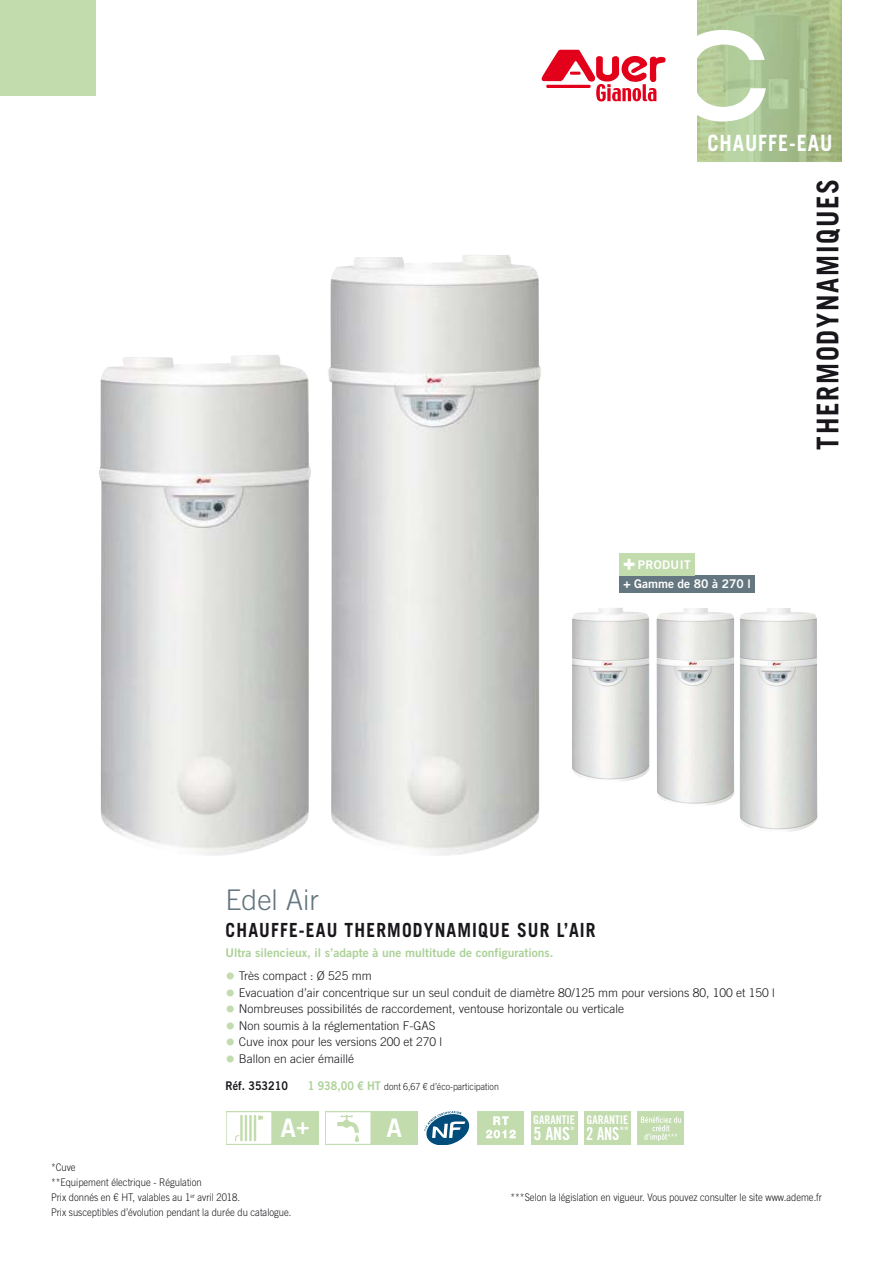
<style>
.page{position:relative;width:893px;height:1263px;background:#fff}
.page>*{position:absolute;margin:0;border:0;box-sizing:border-box;transform-origin:0 0}
.t1{font:700 30px "Trade Gothic LT Std";letter-spacing:.065em;color:#1a171c;scale:.9 1}
.t2{font:300 28.5px "Trade Gothic LT Std";color:#64767f}
.t3{font:25.5px "Trade Gothic LT Std Bd 2";color:#fff}
.t4{font:700 22.5px "Trade Gothic LT Std";letter-spacing:.045em;color:#fff;scale:.9 1}
.t5{font:700 19.5px "Trade Gothic LT Std";letter-spacing:.065em;color:#1a171c;scale:.9 1}
.t6{font:18px "Trade Gothic LT Std Bd Cn 20";color:#fff}
.t7{font:18px "Trade Gothic LT Std Bd Cn 20";color:#fff;scale:.9 1}
.t8{font:300 12px "Trade Gothic LT Std";color:#1a171c}
.t9{font:12px "Trade Gothic LT Std Bd 2";color:#abd197}
.t10{font:12px "Trade Gothic LT Std Bd Cn 20";color:#fff}
.t11{font:12px "Trade Gothic LT Std Bd 2";color:#fff}
.t12{font:12px "Trade Gothic LT Std Bd 2";color:#1a171c;scale:.9 1}
.t13{font:12px "Trade Gothic LT Std Bd 2";letter-spacing:.03em;color:#fff}
.t14{font:300 10.5px/15px "Trade Gothic LT Std";color:#1a171c;scale:.9 1}
.t15{font:10.5px "Trade Gothic LT Std Bd Cn 20";color:#fff}
.t16{font:300 9.75px "Trade Gothic LT Std";color:#1a171c;scale:.9 1}
.s1{font-family:"Trade Gothic LT Std";font-weight:700}
.s2{font-size:19.5px;color:#c2dcae}
.s3{font-family:"Trade Gothic LT Std Bd 2";font-weight:400;font-size:12px;color:#abd197}
.s4{font-size:22.5px}
</style>
<div class="page">
<img style="left:99px;top:255px;width:442px;height:601px">
<img style="left:572px;top:608px;width:246px;height:224px">
<svg style="left:697px;top:0;width:145px;height:162px;background:#b3c99b"></svg>
<div style="left:619px;top:575px;width:136px;height:17px;background:#64767f"></div>
<div style="left:619px;top:553px;width:76px;height:22px;background:#c2dcae"></div>
<svg style="left:624px;top:559px;width:10px;height:11px"></svg>
<div style="left:0;top:0;width:96px;height:96px;background:#c2dcae"></div>
<svg style="left:424px;top:1111px;width:46px;height:34px"></svg>
<svg style="left:477px;top:1111px;width:47px;height:34px;background:#cae0b8"></svg>
<div style="left:531px;top:1111px;width:47px;height:34px;background:#c2dcae"></div>
<div style="left:584px;top:1111px;width:47px;height:34px;background:#c2dcae"></div>
<div style="left:637px;top:1111px;width:47px;height:34px;background:#c2dcae"></div>
<svg style="left:641px;top:1117px;width:40px;height:24px"></svg>
<svg style="left:226px;top:1111px;width:46px;height:34px"></svg>
<svg style="left:227px;top:1112px;width:44px;height:32px"></svg>
<div style="left:272px;top:1111px;width:46px;height:34px;background:#c2dcae"></div>
<svg style="left:325px;top:1111px;width:46px;height:34px"></svg>
<div style="left:371px;top:1111px;width:46px;height:34px;background:#c2dcae"></div>
<svg style="left:542px;top:50px;width:123px;height:51px"></svg>
<h3 class="t4" style="left:707px;top:134px;width:140px">CHAUFFE-EAU</h3>
<h1 class="t1" style="left:817px;top:450px;width:302px;rotate:-90deg">THERMODYNAMIQUES</h1>
<p class="t13" style="left:638px;top:560px;width:54px">PRODUIT</p>
<p class="t11" style="left:623px;top:580px;width:129px"><span class="s1">+</span> Gamme de 80 à 270 l</p>
<h2 class="t2" style="left:226px;top:889px;width:95px">Edel Air</h2>
<h3 class="t5" style="left:226px;top:923px;width:413px">CHAUFFE-EAU THERMODYNAMIQUE SUR L’AIR</h3>
<p class="t9" style="left:226px;top:949px;width:329px">Ultra silencieux, il s’adapte à une multitude de configurations.</p>
<p class="t8" style="left:226px;top:972px;width:147px"><span class="s2">•</span> Très compact : Ø 525 mm</p>
<p class="t8" style="left:226px;top:988px;width:551px"><span class="s2">•</span> Evacuation d’air concentrique sur un seul conduit de diamètre 80/125 mm pour versions 80, 100 et 150 l</p>
<p class="t8" style="left:226px;top:1005px;width:400px"><span class="s2">•</span> Nombreuses possibilités de raccordement, ventouse horizontale ou verticale</p>
<p class="t8" style="left:226px;top:1021px;width:211px"><span class="s2">•</span> Non soumis à la réglementation F-GAS</p>
<p class="t8" style="left:226px;top:1038px;width:218px"><span class="s2">•</span> Cuve inox pour les versions 200 et 270 l</p>
<p class="t8" style="left:226px;top:1054px;width:130px"><span class="s2">•</span> Ballon en acier émaillé</p>
<p class="t12" style="left:226px;top:1081px;width:71px">Réf. 353210</p>
<p class="t16" style="left:308px;top:1083px;width:214px"><span class="s3">1 938,00 € HT</span> dont 6,67 € d’éco-participation</p>
<p class="t14" style="left:51px;top:1161px;width:169px">*Cuve<br>**Equipement électrique - Régulation</p>
<p class="t10" style="left:533px;top:1113px;width:43px">GARANTIE</p>
<h3 class="t6" style="left:533px;top:1124px;width:43px">5 ANS<sup>*</sup></h3>
<p class="t10" style="left:586px;top:1113px;width:43px">GARANTIE</p>
<h3 class="t7" style="left:586px;top:1124px;width:38px">2 ANS</h3>
<h3 class="t3" style="left:280px;top:1119px;width:31px">A<span class="s4">+</span></h3>
<h3 class="t3" style="left:386px;top:1119px;width:17px">A</h3>
<p class="t15" style="left:619px;top:1125px;width:11px">**</p>
<p class="t14" style="left:51px;top:1191px;width:269px">Prix donnés en € HT, valables au 1<sup>er</sup> avril 2018.<br>Prix susceptibles d’évolution pendant la durée du catalogue.</p>
<p class="t14" style="left:510px;top:1191px;width:348px">***Selon la législation en vigueur. Vous pouvez consulter le site www.ademe.fr</p>
</div>
